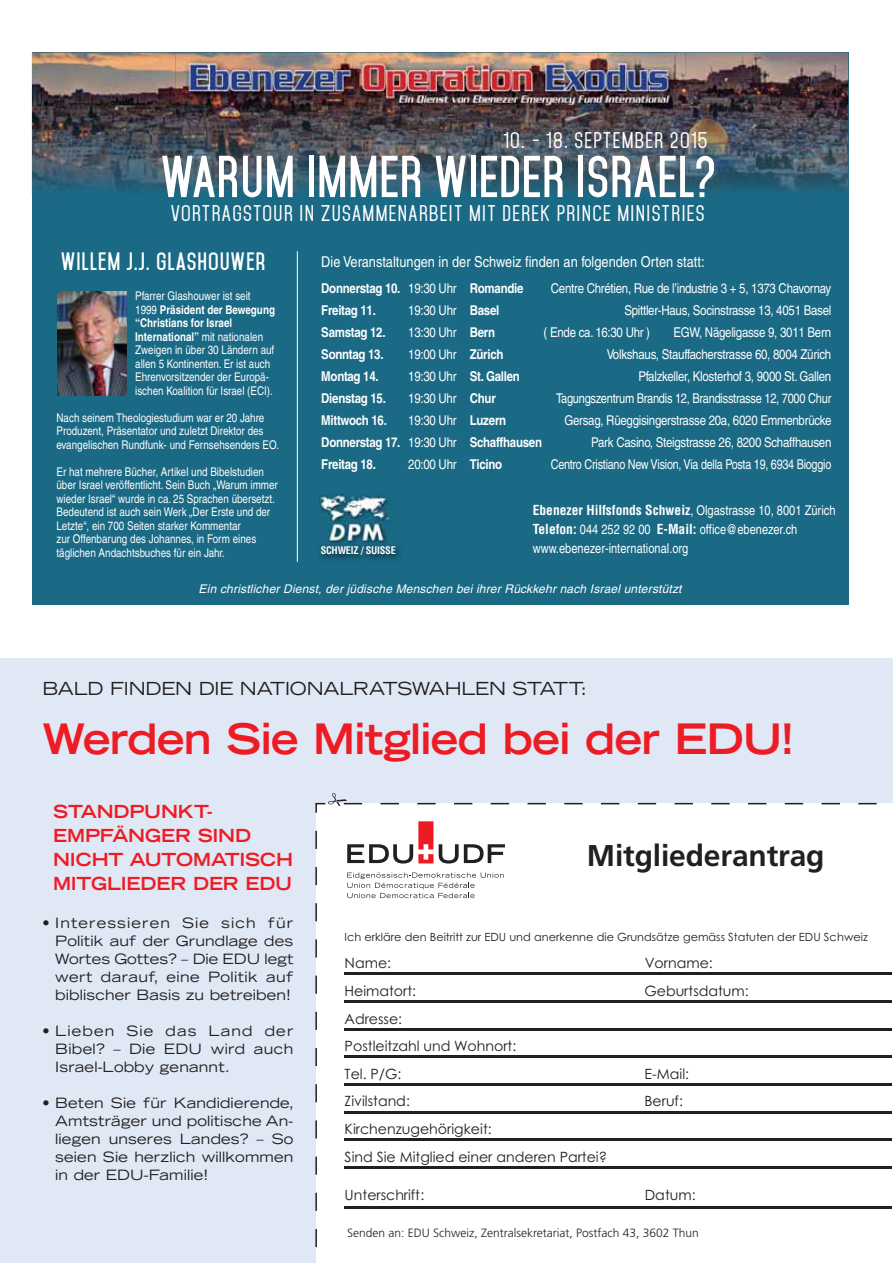
<style>
.page{position:relative;width:893px;height:1263px;background:#fff}
.page>*{position:absolute;margin:0;border:0;box-sizing:border-box;transform-origin:0 0}
.t1{font:700 50.7px "Mohave";letter-spacing:.01em;color:#fff}
.t2{font:700 expanded 42px "Trade Gothic LT Std";letter-spacing:-.025em;color:#ed1c24}
.t3{font:700 30px "Frutiger";letter-spacing:-.005em;color:#231f20}
.t4{font:700 21.6px "Mohave";letter-spacing:.04em;color:#fff}
.t5{font:600 19.5px "Mohave";letter-spacing:.07em;color:#fff}
.t6{font:700 expanded 18px/24px "Trade Gothic LT Std";letter-spacing:-.01em;color:#ed1c24}
.t7{font:expanded 18px "Trade Gothic LT Std";letter-spacing:-.01em;color:#231f20}
.t8{font:condensed 15px "Helvetica CE";color:#fff;scale:1.04 1}
.t9{font:expanded 14.25px/18px "Trade Gothic LT Std";letter-spacing:.01em;color:#231f20;text-align:justify}
.t10{font:14.1px/27.6px "Century Gothic";color:#231f20}
.t11{font:condensed 13.5px "Helvetica CE";letter-spacing:-.02em;color:#fff;scale:1.04 1}
.t12{font:700 condensed 13.5px "Helvetica CE";letter-spacing:-.02em;color:#fff;scale:1.04 1}
.t13{font:condensed 13.5px/19.2px "Helvetica CE";color:#fff}
.t14{font:condensed 13.5px "Helvetica CE";letter-spacing:-.02em;color:#fff}
.t15{font:condensed 12px/13.5px "Helvetica CE";color:#fff}
.t16{font:italic 12px "Helvetica CE";letter-spacing:.015em;color:#fff}
.t17{font:300 12px "Frutiger";color:#231f20}
.t18{font:11.25px "Century Gothic";color:#231f20}
.t19{font:700 condensed 10.2px "Helvetica CE";letter-spacing:-.02em;color:#fff}
.s1{font-weight:700}
.s2{font-weight:400}
</style>
<div class="page">
<div style="left:0;top:658px;width:893px;height:605px;background:#e0e7f5"></div>
<div style="left:316px;top:804px;width:577px;height:459px;background:#fff"></div>
<svg style="left:315px;top:831px;width:2px;height:417px"></svg>
<svg style="left:347px;top:821px;width:86px;height:42px"></svg>
<svg style="left:439px;top:844px;width:66px;height:19px"></svg>
<svg style="left:347px;top:872px;width:157px;height:26px"></svg>
<hr style="left:344px;top:973px;width:548px;height:2px;background:#231f20">
<hr style="left:344px;top:1001px;width:548px;height:2px;background:#231f20">
<hr style="left:344px;top:1028px;width:548px;height:2px;background:#231f20">
<hr style="left:344px;top:1055px;width:548px;height:2px;background:#231f20">
<hr style="left:344px;top:1083px;width:548px;height:2px;background:#231f20">
<hr style="left:344px;top:1111px;width:548px;height:2px;background:#231f20">
<hr style="left:344px;top:1139px;width:548px;height:2px;background:#231f20">
<hr style="left:344px;top:1166px;width:548px;height:3px;background:#231f20">
<hr style="left:344px;top:1206px;width:548px;height:2px;background:#231f20">
<svg style="left:315px;top:793px;width:562px;height:20px"></svg>
<div style="left:32px;top:52px;width:816px;height:553px;background:#1a6985"></div>
<img style="left:32px;top:52px;width:816px;height:141px">
<img style="left:175px;top:52px;width:502px;height:63px">
<img style="left:319px;top:493px;width:71px;height:49px">
<img style="left:58px;top:292px;width:69px;height:103px">
<hr style="left:297px;top:251px;width:1px;height:311px;background:#fff">
<h3 class="t5" style="left:503px;top:130px;width:206px">1O. - 18. SEPTEMBER 2O15</h3>
<h1 class="t1" style="left:160px;top:150px;width:556px">WARUM IMMER WIEDER ISRAEL?</h1>
<h3 class="t5" style="left:171px;top:203px;width:535px">VORTRAGSTOUR IN ZUSAMMENARBEIT MIT DEREK PRINCE MINISTRIES</h3>
<h3 class="t4" style="left:61px;top:250px;width:206px">WILLEM J.J. GLASHOUWER</h3>
<p class="t15" style="left:135px;top:291px;width:141px">Pfarrer Glashouwer ist seit<br>1999 <span class="s1">Präsident der Bewegung “Christians for Israel<br>International”</span> mit nationalen<br>Zweigen in über 30 Ländern auf allen 5 Kontinenten. Er ist auch<br>Ehrenvorsitzender der Europä&shy;ischen Koalition für Israel (ECI).</p>
<p class="t15" style="left:57px;top:412px;width:224px">Nach seinem Theologiestudium war er 20 Jahre<br>Produzent, Präsentator und zuletzt Direktor des evangelischen Rundfunk- und Fernsehsenders EO.</p>
<p class="t15" style="left:57px;top:466px;width:223px">Er hat mehrere Bücher, Artikel und Bibelstudien über Israel veröffentlicht. Sein Buch „Warum immer wieder Israel“ wurde in ca. 25 Sprachen übersetzt.<br>Bedeutend ist auch sein Werk „Der Erste und der Letzte“, ein 700 Seiten starker Kommentar<br>zur Offenbarung des Johannes, in Form eines täglichen Andachtsbuches für ein Jahr.</p>
<p class="t8" style="left:321px;top:256px;width:370px">Die Veranstaltungen in der Schweiz finden an folgenden Orten statt:</p>
<p class="t12" style="left:321px;top:284px;width:196px">Donnerstag 10. <span class="s2">19:30 Uhr</span> Romandie</p>
<p class="t11" style="left:551px;top:284px;width:271px">Centre Chrétien, Rue de l’industrie 3 + 5, 1373 Chavornay</p>
<p class="t12" style="left:321px;top:306px;width:54px">Freitag 11.</p>
<p class="t11" style="left:408px;top:306px;width:89px">19:30 Uhr <span class="s1">Basel</span></p>
<p class="t11" style="left:624px;top:306px;width:201px">Spittler-Haus, Socinstrasse 13, 4051 Basel</p>
<p class="t12" style="left:321px;top:328px;width:63px">Samstag 12.</p>
<p class="t11" style="left:408px;top:328px;width:85px">13:30 Uhr <span class="s1">Bern</span></p>
<p class="t11" style="left:544px;top:328px;width:104px">( Ende ca. 16:30 Uhr )</p>
<p class="t11" style="left:674px;top:328px;width:153px">EGW, Nägeligasse 9, 3011 Bern</p>
<p class="t12" style="left:321px;top:350px;width:61px">Sonntag 13.</p>
<p class="t11" style="left:408px;top:350px;width:93px">19:00 Uhr <span class="s1">Zürich</span></p>
<p class="t11" style="left:607px;top:350px;width:218px">Volkshaus, Stauffacherstrasse 60, 8004 Zürich</p>
<p class="t12" style="left:321px;top:372px;width:57px">Montag 14.</p>
<p class="t12" style="left:408px;top:372px;width:109px"><span class="s2">19:30 Uhr</span> St. Gallen</p>
<p class="t11" style="left:638px;top:372px;width:187px">Pfalzkeller, Klosterhof 3, 9000 St. Gallen</p>
<p class="t12" style="left:321px;top:394px;width:64px">Dienstag 15.</p>
<p class="t11" style="left:408px;top:394px;width:86px">19:30 Uhr <span class="s1">Chur</span></p>
<p class="t14" style="left:556px;top:394px;width:277px">Tagungszentrum Brandis 12, Brandisstrasse 12, 7000 Chur</p>
<p class="t12" style="left:321px;top:416px;width:65px">Mittwoch 16.</p>
<p class="t11" style="left:408px;top:416px;width:96px">19:30 Uhr <span class="s1">Luzern</span></p>
<p class="t11" style="left:564px;top:416px;width:258px">Gersag, Rüeggisingerstrasse 20a, 6020 Emmenbrücke</p>
<p class="t12" style="left:321px;top:438px;width:214px">Donnerstag 17. <span class="s2">19:30 Uhr</span> Schaffhausen</p>
<p class="t11" style="left:591px;top:438px;width:232px">Park Casino, Steigstrasse 26, 8200 Schaffhausen</p>
<p class="t12" style="left:321px;top:460px;width:54px">Freitag 18.</p>
<p class="t11" style="left:408px;top:460px;width:92px">20:00 Uhr <span class="s1">Ticino</span></p>
<p class="t14" style="left:551px;top:460px;width:282px">Centro Cristiano New Vision, Via della Posta 19, 6934 Bioggio</p>
<p class="t13" style="left:533px;top:502px;width:304px"><span class="s1">Ebenezer Hilfsfonds Schweiz</span>, Olgastrasse 10, 8001 Zürich<br><span class="s1">Telefon:</span> 044 252 92 00 <span class="s1">E-Mail:</span> office@ebenezer.ch</p>
<p class="t19" style="left:321px;top:545px;width:77px">SCHWEIZ / SUISSE</p>
<p class="t13" style="left:533px;top:540px;width:157px">www.ebenezer-international.org</p>
<p class="t16" style="left:199px;top:582px;width:484px">Ein christlicher Dienst, der jüdische Menschen bei ihrer Rückkehr nach Israel unterstützt</p>
<h3 class="t7" style="left:43px;top:680px;width:546px">BALD FINDEN DIE NATIONALRATSWAHLEN STATT:</h3>
<h2 class="t2" style="left:43px;top:719px;width:754px">Werden Sie Mitglied bei der EDU!</h2>
<h3 class="t6" style="left:53px;top:801px;width:241px">STANDPUNKT-<br>EMPFÄNGER SIND<br>NICHT AUTOMATISCH<br>MITGLIEDER DER EDU</h3>
<p class="t9" style="left:55px;top:915px;width:240px;text-indent:-13px">• Interessieren Sie sich für Politik auf der Grundlage des Wortes Gottes? – Die EDU legt wert darauf, eine Politik auf biblischer Basis zu betreiben!</p>
<p class="t9" style="left:55px;top:1023px;width:240px;text-indent:-13px">• Lieben Sie das Land der Bibel? – Die EDU wird auch Israel-Lobby genannt.</p>
<p class="t9" style="left:55px;top:1095px;width:240px;text-indent:-13px">• Beten Sie für Kandidierende, Amtsträger und politische An&shy;liegen unseres Landes? – So seien Sie herzlich willkommen in der EDU-Familie!</p>
<h3 class="t3" style="left:587px;top:844px;width:239px">Mitgliederantrag</h3>
<p class="t18" style="left:345px;top:933px;width:525px">Ich erkläre den Beitritt zur EDU und anerkenne die Grundsätze gemäss Statuten der EDU Schweiz</p>
<p class="t10" style="left:345px;top:951px;width:48px">Name:</p>
<p class="t10" style="left:645px;top:951px;width:70px">Vorname:</p>
<p class="t10" style="left:345px;top:979px;width:73px">Heimatort:</p>
<p class="t10" style="left:645px;top:979px;width:106px">Geburtsdatum:</p>
<p class="t10" style="left:345px;top:1006px;width:173px">Adresse:<br>Postleitzahl und Wohnort:<br>Tel. P/G:</p>
<p class="t10" style="left:645px;top:1061px;width:46px">E-Mail:</p>
<p class="t10" style="left:345px;top:1089px;width:67px">Zivilstand:</p>
<p class="t10" style="left:644px;top:1089px;width:40px">Beruf:</p>
<p class="t10" style="left:345px;top:1117px;width:264px">Kirchenzugehörigkeit:<br>Sind Sie Mitglied einer anderen Partei?</p>
<p class="t10" style="left:345px;top:1183px;width:81px">Unterschrift:</p>
<p class="t10" style="left:645px;top:1183px;width:53px">Datum:</p>
<p class="t17" style="left:347px;top:1228px;width:353px">Senden an: EDU Schweiz, Zentralsekretariat, Postfach 43, 3602 Thun</p>
</div>
